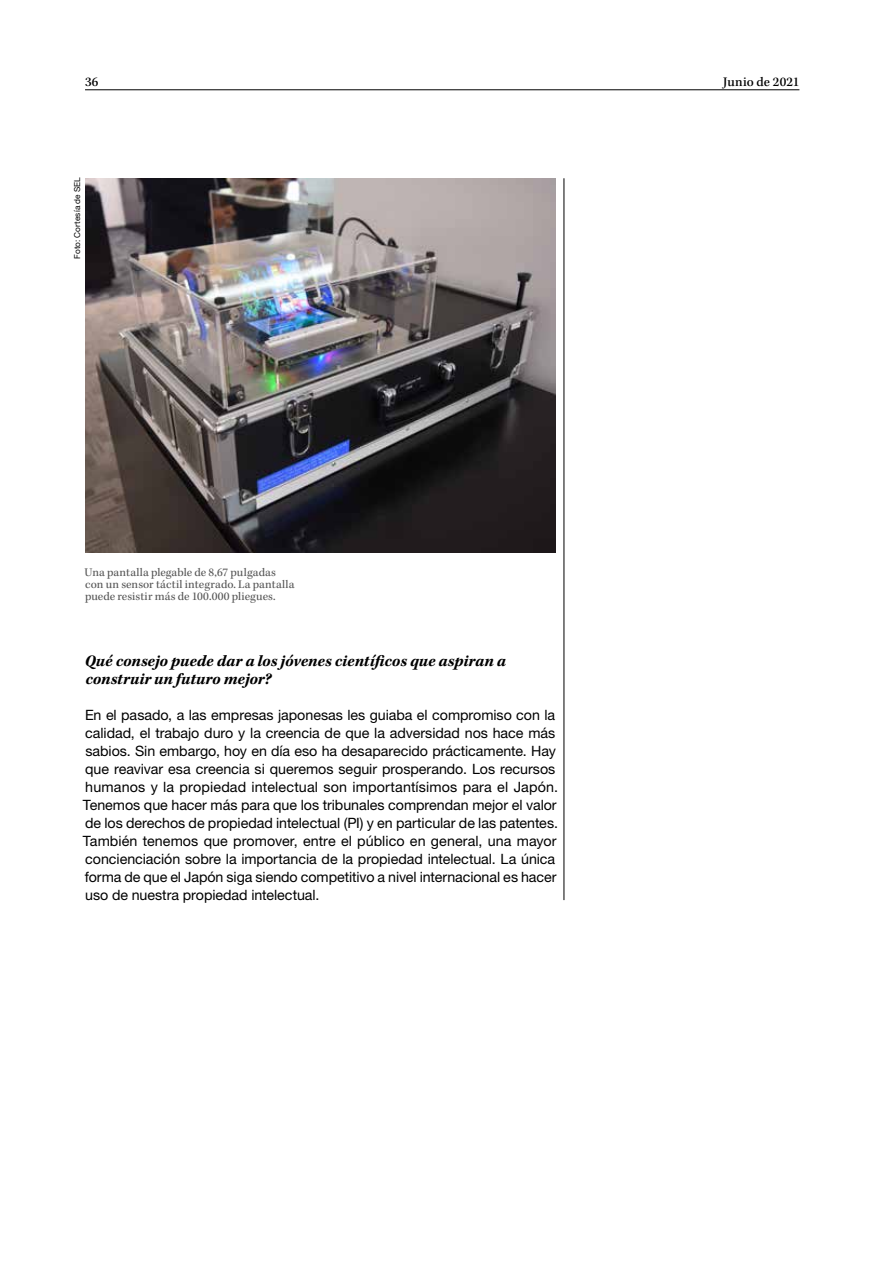
<style>
.page{position:relative;width:893px;height:1263px;background:#fff}
.page>*{position:absolute;margin:0;border:0;box-sizing:border-box;transform-origin:0 0}
.t1{font:italic 700 16.5px/18px "Kepler Std";color:#000}
.t2{font:14.25px/18px "Helvetica Neue LT Std";color:#000}
.t3{font:500 13.5px "Kepler Std";letter-spacing:.015em;color:#000}
.t4{font:12px/12px "Kepler Std";letter-spacing:.005em;color:#555}
.t5{font:8.25px "Helvetica Neue LT Std";letter-spacing:.01em;color:#000}
</style>
<div class="page">
<hr style="left:85px;top:90px;width:714px;height:1px;background:#000">
<hr style="left:564px;top:178px;width:1px;height:722px;background:#000">
<img style="left:85px;top:178px;width:471px;height:374px">
<p class="t3" style="left:85px;top:74px;width:15px">36</p>
<p class="t3" style="left:723px;top:74px;width:78px">Junio de 2021</p>
<p class="t5" style="left:72px;top:259px;width:83px;rotate:-90deg">Foto: Cortesía de SEL</p>
<p class="t4" style="left:85px;top:567px;width:211px">Una pantalla plegable de 8,67 pulgadas con un sensor táctil integrado. La pantalla puede resistir más de 100.000 pliegues.</p>
<p class="t1" style="left:85px;top:652px;width:423px">Qué consejo puede dar a los jóvenes científicos que aspiran a construir un futuro mejor?</p>
<p class="t2" style="left:83px;top:706px;width:477px">En el pasado, a las empresas japonesas les guiaba el compromiso con la calidad, el trabajo duro y la creencia de que la adversidad nos hace más sabios. Sin embargo, hoy en día eso ha desaparecido prácticamente. Hay que reavivar esa creencia si queremos seguir prosperando. Los recursos humanos y la propiedad intelectual son importantísimos para el Japón.<br>Tenemos que hacer más para que los tribunales comprendan mejor el valor de los derechos de propiedad intelectual (PI) y en particular de las patentes.<br>También tenemos que promover, entre el público en general, una mayor concienciación sobre la importancia de la propiedad intelectual. La única forma de que el Japón siga siendo competitivo a nivel internacional es hacer uso de nuestra propiedad intelectual.</p>
</div>
